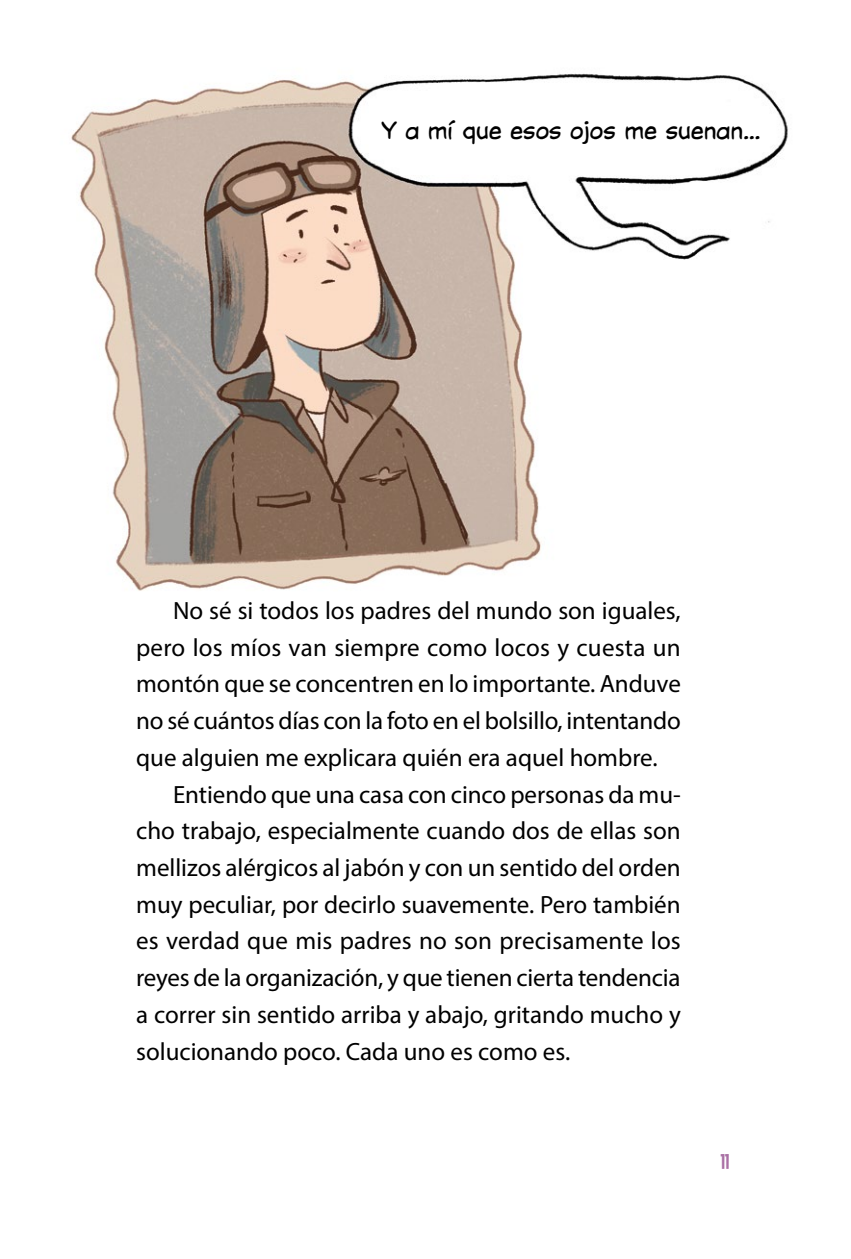
<style>
.page{position:relative;width:851px;height:1259px;background:#fff}
.page>*{position:absolute;margin:0;border:0;box-sizing:border-box;transform-origin:0 0}
.t1{font:25px "Myriad Pro";color:#000}
.t2{font:24px "CC Dave Gibbons Lower";color:#000}
.t3{font:24px "Carton Six";color:#aa71a5}
</style>
<div class="page">
<img style="left:71px;top:73px;width:717px;height:518px">
<p class="t2" style="left:381px;top:117px;width:380px">Y a mí que esos ojos me suenan...</p>
<p class="t1" style="left:173px;top:595px;width:509px">No sé si todos los padres del mundo son iguales,</p>
<p class="t1" style="left:136px;top:632px;width:546px">pero los míos van siempre como locos y cuesta un</p>
<p class="t1" style="left:136px;top:668px;width:546px">montón que se concentren en lo importante. Anduve</p>
<p class="t1" style="left:136px;top:705px;width:546px">no sé cuántos días con la foto en el bolsillo, intentando</p>
<p class="t1" style="left:136px;top:742px;width:523px">que alguien me explicara quién era aquel hombre.</p>
<p class="t1" style="left:173px;top:779px;width:509px">Entiendo que una casa con cinco personas da mu-</p>
<p class="t1" style="left:136px;top:815px;width:546px">cho trabajo, especialmente cuando dos de ellas son</p>
<p class="t1" style="left:136px;top:852px;width:546px">mellizos alérgicos al jabón y con un sentido del orden</p>
<p class="t1" style="left:136px;top:889px;width:546px">muy peculiar, por decirlo suavemente. Pero también</p>
<p class="t1" style="left:136px;top:925px;width:546px">es verdad que mis padres no son precisamente los</p>
<p class="t1" style="left:136px;top:962px;width:546px">reyes de la organización, y que tienen cierta tendencia</p>
<p class="t1" style="left:136px;top:999px;width:546px">a correr sin sentido arriba y abajo, gritando mucho y</p>
<p class="t1" style="left:136px;top:1035px;width:435px">solucionando poco. Cada uno es como es.</p>
<p class="t3" style="left:720px;top:1147px;width:11px">11</p>
</div>
